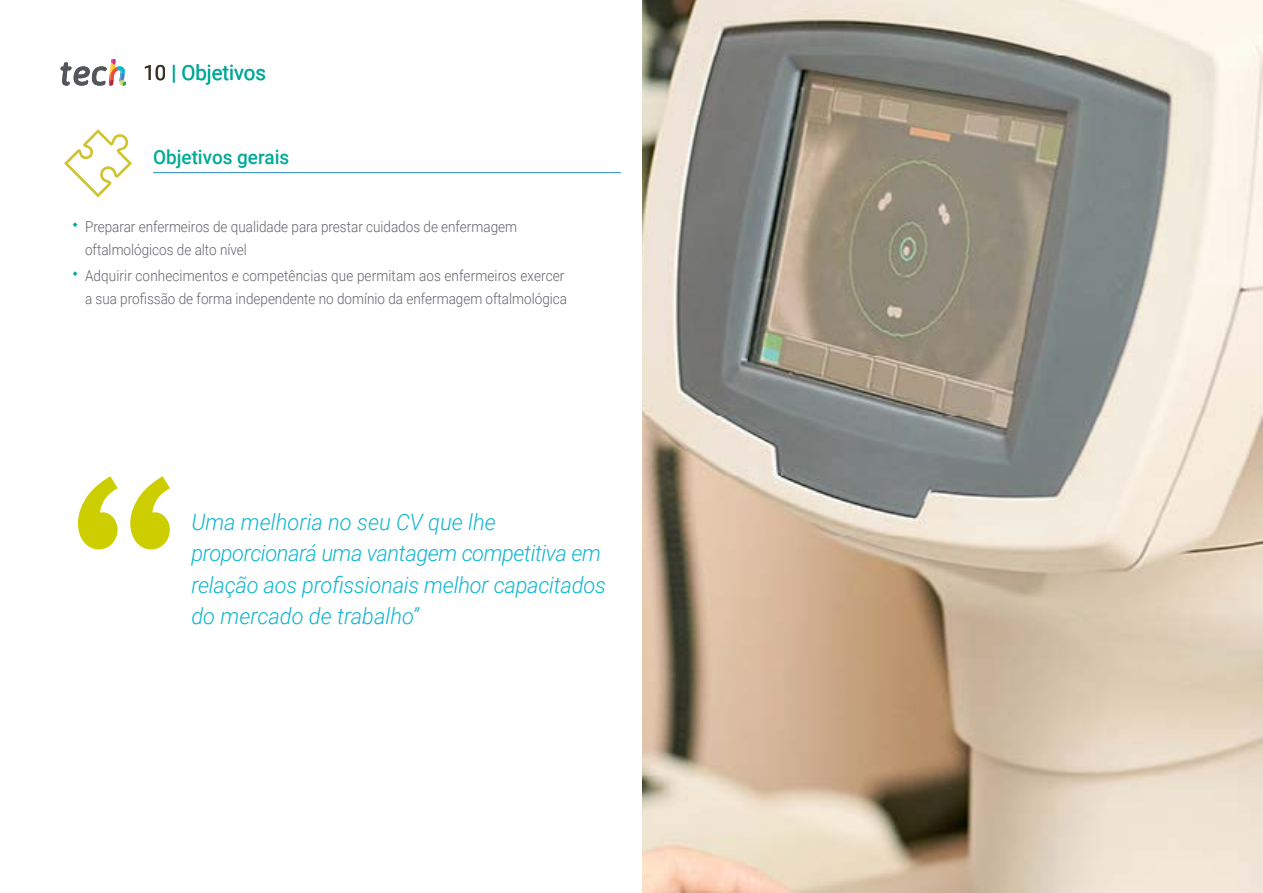
<style>
.page{position:relative;width:1263px;height:893px;background:#fff}
.page>*{position:absolute;margin:0;border:0;box-sizing:border-box;transform-origin:0 0}
.t1{font:italic 300 22.5px/31.5px "Roboto";letter-spacing:-.01em;color:#0fb6cf}
.t2{font:21px "Roboto";color:#00a996}
.t3{font:500 19.5px "Roboto";color:#00aa97}
.t4{font:300 15px/22.5px "Roboto";color:#61646a;scale:.9 1}
.s1{color:#312e20}
</style>
<div class="page">
<img style="left:642px;top:0;width:621px;height:893px">
<svg style="left:61px;top:59px;width:65px;height:27px"></svg>
<hr style="left:153px;top:172px;width:468px;height:1px;background:#2488c9">
<svg style="left:64px;top:129px;width:68px;height:68px"></svg>
<svg style="left:78px;top:476px;width:92px;height:73px"></svg>
<h2 class="t2" style="left:144px;top:57px;width:124px"><span class="s1">10</span> | Objetivos</h2>
<h3 class="t3" style="left:153px;top:144px;width:138px">Objetivos gerais</h3>
<p class="t4" style="left:85px;top:215px;width:482px">Preparar enfermeiros de qualidade para prestar cuidados de enfermagem oftalmológicos de alto nível</p>
<p class="t4" style="left:85px;top:264px;width:537px">Adquirir conhecimentos e competências que permitam aos enfermeiros exercer a sua profissão de forma independente no domínio da enfermagem oftalmológica</p>
<h1 class="t1" style="left:191px;top:505px;width:416px">Uma melhoria no seu CV que lhe proporcionará uma vantagem competitiva em relação aos profissionais melhor capacitados do mercado de trabalho”</h1>
</div>
